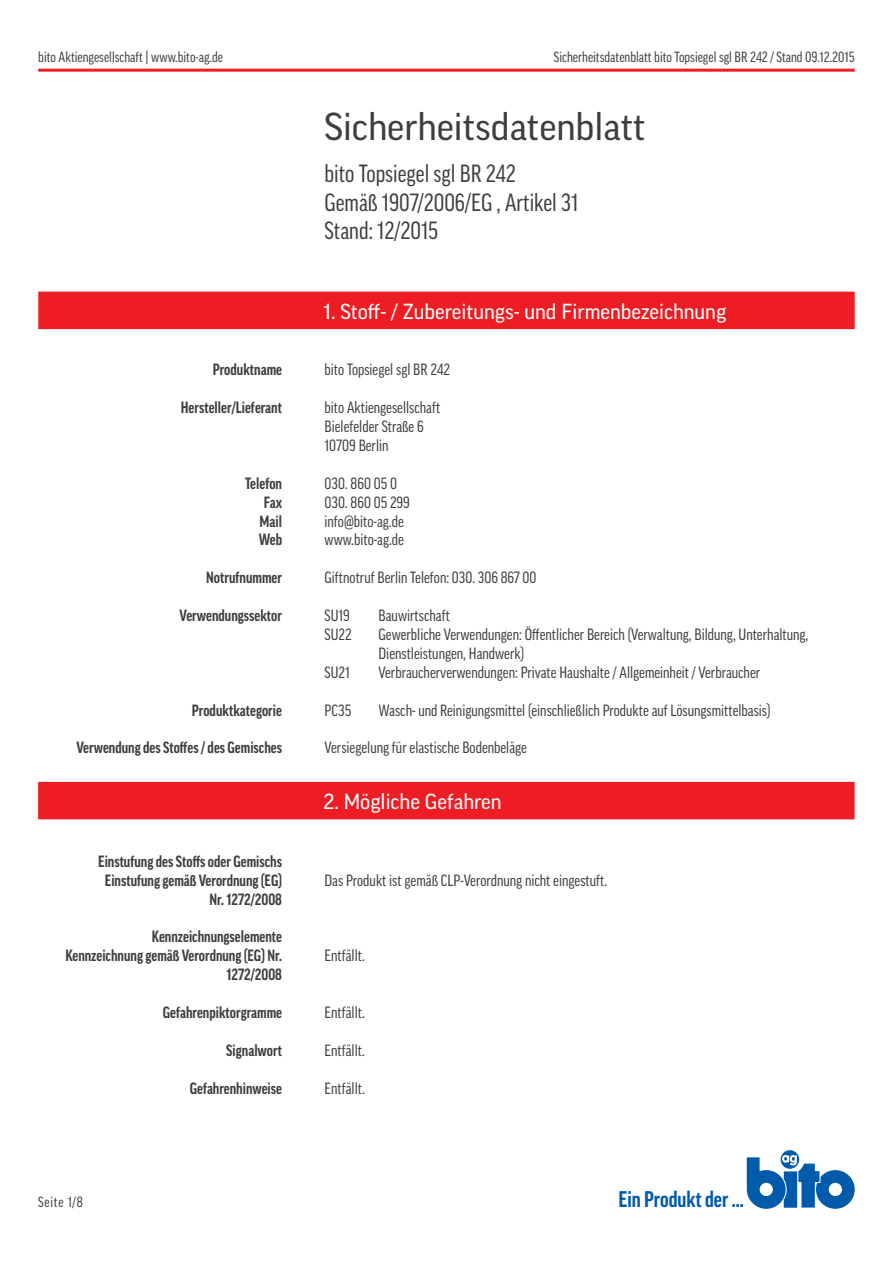
<style>
.page{position:relative;width:893px;height:1263px;background:#fff}
.page>*{position:absolute;margin:0;border:0;box-sizing:border-box;transform-origin:0 0}
.Headline{font:37.5px "Good Pro";color:#3e3e3f}
.Subline{font:condensed 24px "Good Pro";color:#3e3e3f}
.t1{font:700 condensed 21.9px "Good Pro";color:#015aaa}
.roter_Balken{font:21px "Good Pro";color:#fff}
.Inhalt{font:condensed 15.75px "Good Pro";color:#3e3e3f}
.Auflistung{font:700 condensed 15.75px/18.9px "Good Pro";color:#3e3e3f;text-align:right}
.Produkt{font:condensed 14.25px "Good Pro";color:#3e3e3f}
.Adresse{font:condensed 14.25px "Good Pro";letter-spacing:.05em;color:#3e3e3f}
</style>
<div class="page">
<hr style="left:38px;top:69px;width:817px;height:3px;background:#ee1d23">
<svg style="left:781px;top:1150px;width:18px;height:19px"></svg>
<svg style="left:747px;top:1155px;width:108px;height:54px"></svg>
<div style="left:38px;top:292px;width:817px;height:37px;background:#ee1d23"></div>
<div style="left:38px;top:782px;width:817px;height:37px;background:#ee1d23"></div>
<p class="Produkt" style="left:38px;top:49px;width:186px">bito Aktiengesellschaft | www.bito-ag.de</p>
<p class="Auflistung" style="left:213px;top:360px;width:71px">Produktname</p>
<p class="Auflistung" style="left:181px;top:398px;width:103px">Hersteller/Lieferant</p>
<p class="Auflistung" style="left:245px;top:474px;width:39px">Telefon</p>
<p class="Auflistung" style="left:264px;top:493px;width:20px">Fax</p>
<p class="Auflistung" style="left:260px;top:511px;width:24px">Mail</p>
<p class="Auflistung" style="left:259px;top:530px;width:25px">Web</p>
<p class="Auflistung" style="left:206px;top:568px;width:77px">Notrufnummer</p>
<p class="Auflistung" style="left:180px;top:606px;width:104px">Verwendungssektor</p>
<p class="Auflistung" style="left:192px;top:700px;width:92px">Produktkategorie</p>
<p class="Auflistung" style="left:76px;top:738px;width:207px">Verwendung des Stoffes / des Gemisches</p>
<p class="Auflistung" style="left:98px;top:852px;width:185px">Einstufung des Stoffs oder Gemischs</p>
<p class="Auflistung" style="left:105px;top:871px;width:179px">Einstufung gemäß Verordnung (EG)</p>
<p class="Auflistung" style="left:210px;top:889px;width:74px">Nr. 1272/2008</p>
<p class="Auflistung" style="left:152px;top:927px;width:132px">Kennzeichnungselemente</p>
<p class="Auflistung" style="left:65px;top:946px;width:218px">Kennzeichnung gemäß Verordnung (EG) Nr.<br>1272/2008</p>
<p class="Auflistung" style="left:163px;top:1003px;width:121px">Gefahrenpiktorgramme</p>
<p class="Auflistung" style="left:226px;top:1041px;width:57px">Signalwort</p>
<p class="Auflistung" style="left:190px;top:1078px;width:94px">Gefahrenhinweise</p>
<p class="Adresse" style="left:38px;top:1194px;width:46px">Seite 1/8</p>
<p class="Produkt" style="left:554px;top:49px;width:302px">Sicherheitsdatenblatt bito Topsiegel sgl BR 242 / Stand 09.12.2015</p>
<p class="Headline" style="left:325px;top:105px;width:322px">Sicherheitsdatenblatt</p>
<p class="Subline" style="left:325px;top:160px;width:193px">bito Topsiegel sgl BR 242</p>
<p class="Subline" style="left:325px;top:188px;width:255px">Gemäß 1907/2006/EG , Artikel 31</p>
<p class="Subline" style="left:325px;top:217px;width:115px">Stand: 12/2015</p>
<p class="roter_Balken" style="left:323px;top:299px;width:405px">1. Stoff- / Zubereitungs- und Firmenbezeichnung</p>
<p class="Inhalt" style="left:325px;top:361px;width:127px">bito Topsiegel sgl BR 242</p>
<p class="Inhalt" style="left:325px;top:399px;width:117px">bito Aktiengesellschaft</p>
<p class="Inhalt" style="left:325px;top:418px;width:101px">Bielefelder Straße 6</p>
<p class="Inhalt" style="left:325px;top:436px;width:65px">10709 Berlin</p>
<p class="Inhalt" style="left:325px;top:474px;width:74px">030. 860 05 0</p>
<p class="Inhalt" style="left:325px;top:493px;width:87px">030. 860 05 299</p>
<p class="Inhalt" style="left:325px;top:512px;width:81px">info@bito-ag.de</p>
<p class="Inhalt" style="left:325px;top:531px;width:81px">www.bito-ag.de</p>
<p class="Inhalt" style="left:325px;top:569px;width:213px">Giftnotruf Berlin Telefon: 030. 306 867 00</p>
<p class="Inhalt" style="left:325px;top:607px;width:27px">SU19</p>
<p class="Inhalt" style="left:379px;top:607px;width:73px">Bauwirtschaft</p>
<p class="Inhalt" style="left:325px;top:625px;width:29px">SU22</p>
<p class="Inhalt" style="left:379px;top:625px;width:431px">Gewerbliche Verwendungen: Öffentlicher Bereich (Verwaltung, Bildung, Unterhaltung,</p>
<p class="Inhalt" style="left:379px;top:644px;width:147px">Dienstleistungen, Handwerk)</p>
<p class="Inhalt" style="left:325px;top:663px;width:27px">SU21</p>
<p class="Inhalt" style="left:379px;top:663px;width:383px">Verbraucherverwendungen: Private Haushalte / Allgemeinheit / Verbraucher</p>
<p class="Inhalt" style="left:325px;top:701px;width:28px">PC35</p>
<p class="Inhalt" style="left:379px;top:701px;width:393px">Wasch- und Reinigungsmittel (einschließlich Produkte auf Lösungsmittelbasis)</p>
<p class="Inhalt" style="left:325px;top:739px;width:204px">Versiegelung für elastische Bodenbeläge</p>
<p class="roter_Balken" style="left:323px;top:789px;width:180px">2. Mögliche Gefahren</p>
<p class="Inhalt" style="left:325px;top:871px;width:284px">Das Produkt ist gemäß CLP-Verordnung nicht eingestuft.</p>
<p class="Inhalt" style="left:325px;top:947px;width:42px">Entfällt.</p>
<p class="Inhalt" style="left:325px;top:1003px;width:42px">Entfällt.</p>
<p class="Inhalt" style="left:325px;top:1041px;width:42px">Entfällt.</p>
<p class="Inhalt" style="left:325px;top:1079px;width:42px">Entfällt.</p>
<h3 class="t1" style="left:618px;top:1187px;width:127px">Ein Produkt der ...</h3>
</div>
